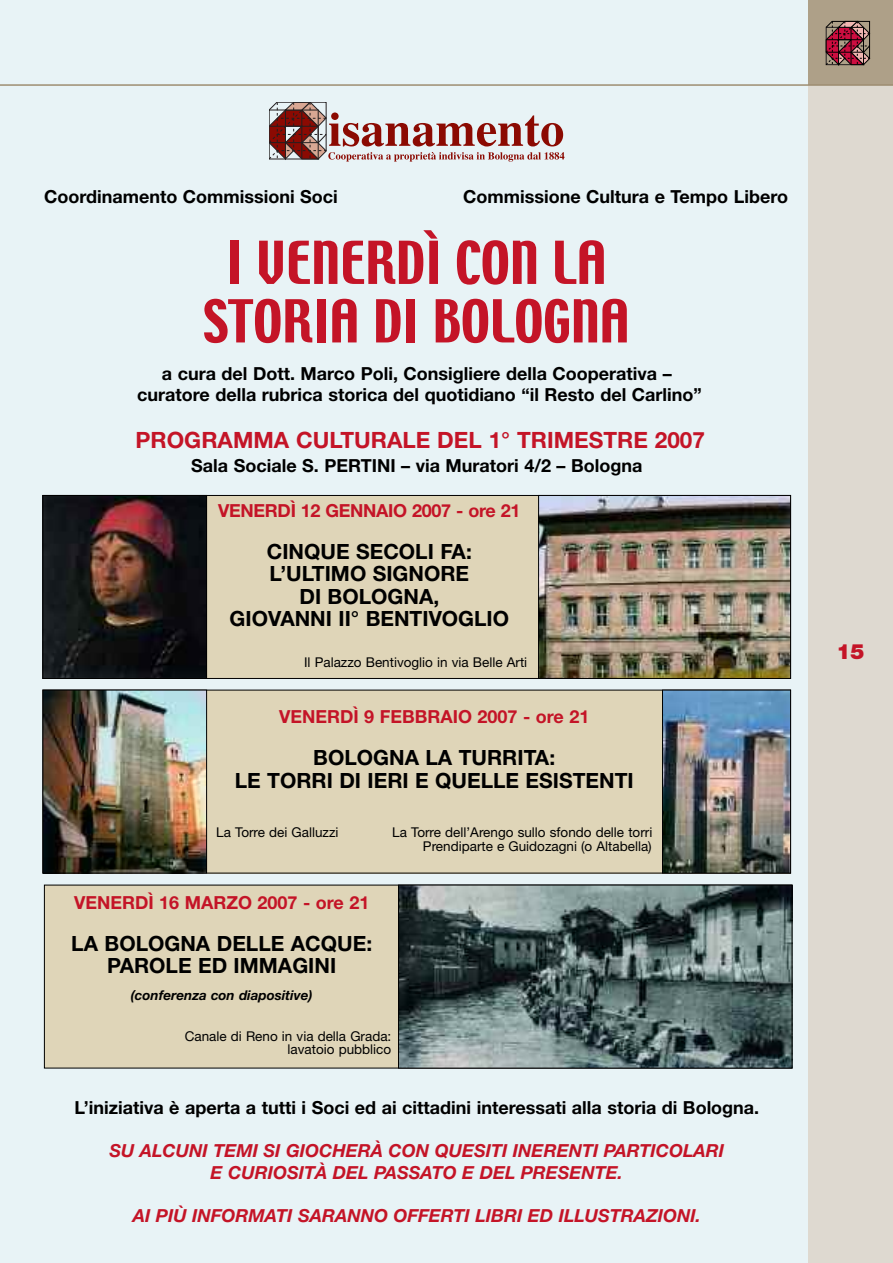
<style>
.page{position:relative;width:893px;height:1263px;background:#fff}
.page>*{position:absolute;margin:0;border:0;box-sizing:border-box;transform-origin:0 0}
.t1{font:52.5px/58.5px "Techno";color:#c41427;text-align:center}
.t2{font:700 22.5px "Helvetica Neue";color:#c41427}
.t3{font:700 21px/22.5px "Helvetica Neue";color:#000;text-align:center}
.t4{font:900 21px "Helvetica Neue";color:#c41427}
.t5{font:700 18px/21.6px "Helvetica Neue";color:#000;text-align:center}
.t6{font:italic 700 18px/21.6px "Helvetica Neue";color:#c41427;text-align:center}
.t7{font:700 18px "Helvetica Neue";color:#c41427}
.t8{font:13.5px/13.5px "Helvetica Neue";color:#000;text-align:right}
.t9{font:italic 700 13.5px "Helvetica Neue";color:#000}
</style>
<div class="page">
<div style="left:0;top:0;width:848px;height:1263px;background:#e8f3f6"></div>
<div style="left:808px;top:85px;width:85px;height:1178px;background:#ded9d0"></div>
<div style="left:808px;top:0;width:85px;height:85px;background:#aea088"></div>
<svg style="left:826px;top:21px;width:44px;height:44px"></svg>
<hr style="left:863px;top:27px;width:1px;height:38px;background:#000">
<hr style="left:0;top:84px;width:893px;height:2px;background:#9d8d71">
<svg style="left:269px;top:102px;width:295px;height:60px"></svg>
<div style="left:43px;top:495px;width:747px;height:183px;background:#dfd5b8"></div>
<img style="left:540px;top:497px;width:249px;height:180px">
<div style="left:538px;top:495px;width:253px;height:184px;border:1px solid #000"></div>
<img style="left:45px;top:497px;width:160px;height:180px">
<div style="left:43px;top:495px;width:164px;height:184px;border:1px solid #000"></div>
<div style="left:43px;top:690px;width:747px;height:183px;background:#dfd5b8"></div>
<img style="left:664px;top:692px;width:125px;height:179px">
<div style="left:662px;top:690px;width:129px;height:183px;border:1px solid #000"></div>
<img style="left:45px;top:692px;width:160px;height:179px">
<div style="left:43px;top:690px;width:164px;height:183px;border:1px solid #000"></div>
<div style="left:44px;top:885px;width:748px;height:183px;background:#dfd5b8"></div>
<img style="left:400px;top:887px;width:390px;height:179px">
<div style="left:398px;top:885px;width:394px;height:183px;border:1px solid #000"></div>
<p class="t5" style="left:44px;top:187px;width:295px">Coordinamento Commissioni Soci</p>
<p class="t5" style="left:463px;top:187px;width:326px">Commissione Cultura e Tempo Libero</p>
<h1 class="t1" style="left:203px;top:237px;width:428px">I VENERDÌ CON LA<br>STORIA DI BOLOGNA</h1>
<p class="t5" style="left:137px;top:364px;width:566px">a cura del Dott. Marco Poli, Consigliere della Cooperativa – curatore della rubrica storica del quotidiano “il Resto del Carlino”</p>
<p class="t2" style="left:136px;top:432px;width:571px">PROGRAMMA CULTURALE DEL 1° TRIMESTRE 2007</p>
<p class="t5" style="left:191px;top:456px;width:453px">Sala Sociale S. PERTINI – via Muratori 4/2 – Bologna</p>
<p class="t7" style="left:218px;top:504px;width:304px">VENERDÌ 12 GENNAIO 2007 - ore 21</p>
<p class="t3" style="left:230px;top:542px;width:281px">CINQUE SECOLI FA:<br>L’ULTIMO SIGNORE<br>DI BOLOGNA,<br>GIOVANNI II° BENTIVOGLIO</p>
<p class="t8" style="left:304px;top:656px;width:225px">Il Palazzo Bentivoglio in via Belle Arti</p>
<p class="t7" style="left:279px;top:711px;width:312px">VENERDÌ 9 FEBBRAIO 2007 - ore 21</p>
<p class="t3" style="left:235px;top:749px;width:400px">BOLOGNA LA TURRITA:<br>LE TORRI DI IERI E QUELLE ESISTENTI</p>
<p class="t8" style="left:216px;top:827px;width:124px">La Torre dei Galluzzi</p>
<p class="t8" style="left:392px;top:827px;width:262px">La Torre dell’Arengo sullo sfondo delle torri<br>Prendiparte e Guidozagni (o Altabella)</p>
<p class="t7" style="left:74px;top:896px;width:297px">VENERDÌ 16 MARZO 2007 - ore 21</p>
<p class="t3" style="left:71px;top:934px;width:302px">LA BOLOGNA DELLE ACQUE:<br>PAROLE ED IMMAGINI</p>
<p class="t9" style="left:131px;top:990px;width:183px">(conferenza con diapositive)</p>
<p class="t8" style="left:185px;top:1030px;width:208px">Canale di Reno in via della Grada: lavatoio pubblico</p>
<p class="t5" style="left:74px;top:1098px;width:686px">L’iniziativa è aperta a tutti i Soci ed ai cittadini interessati alla storia di Bologna.</p>
<p class="t6" style="left:109px;top:1141px;width:616px">SU ALCUNI TEMI SI GIOCHERÀ CON QUESITI INERENTI PARTICOLARI<br>E CURIOSITÀ DEL PASSATO E DEL PRESENTE.</p>
<p class="t6" style="left:133px;top:1206px;width:569px">AI PIÙ INFORMATI SARANNO OFFERTI LIBRI ED ILLUSTRAZIONI.</p>
<p class="t4" style="left:836px;top:644px;width:30px">15</p>
</div>
